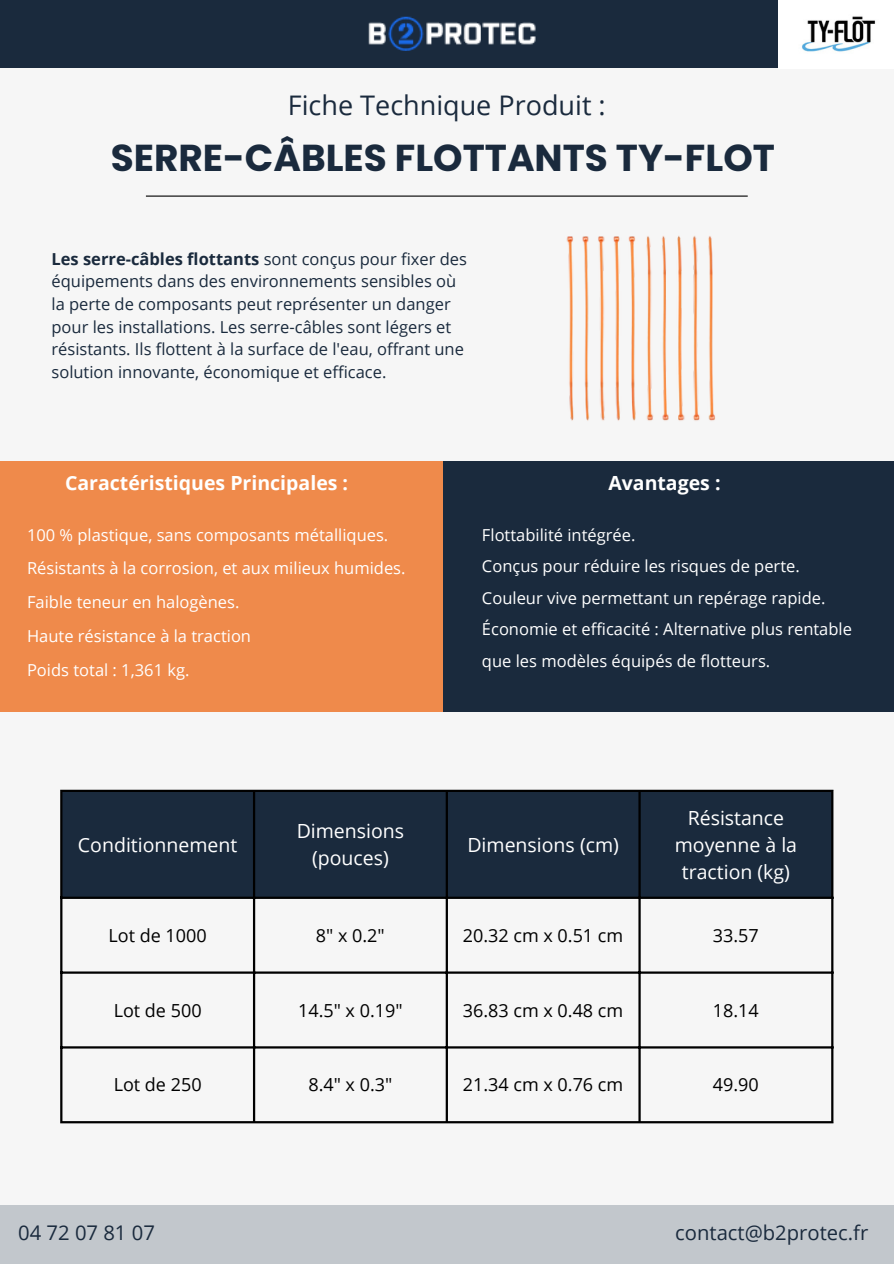
<style>
.page{position:relative;width:894px;height:1264px;background:#fff}
.page>*{position:absolute;margin:0;border:0;box-sizing:border-box;transform-origin:0 0}
.t1{font:700 37.5px "Poppins";color:#1a2a3d}
.t2{font:27px "Open Sans";color:#1a2a3d}
.t3{font:20.25px "Open Sans";color:#1a2a3d}
.t4{font:19.5px/27px "Open Sans";color:#fff;text-align:center}
.t5{font:700 19.5px "Open Sans";color:#fff}
.t6{font:18px "Open Sans";color:#000}
.t7{font:16.5px/31.5px "Open Sans";color:#fff}
.t8{font:16.5px/22.5px "Open Sans";color:#1a2a3d}
.s1{font-weight:700}
</style>
<div class="page">
<div style="left:0;top:0;width:893px;height:1263px;background:#f6f6f6"></div>
<div style="left:0;top:1204px;width:893px;height:59px;background:#c2c7cc"></div>
<div style="left:0;top:0;width:893px;height:68px;background:#1a2a3d"></div>
<img style="left:368px;top:16px;width:168px;height:35px">
<img style="left:778px;top:0;width:115px;height:68px">
<hr style="left:146px;top:195px;width:601px;height:2px;background:#000">
<div style="left:0;top:462px;width:446px;height:250px;background:#ef8a4b"></div>
<div style="left:443px;top:462px;width:450px;height:250px;background:#1a2a3d"></div>
<div style="left:62px;top:792px;width:769px;height:104px;background:#1a2a3d"></div>
<hr style="left:60px;top:792px;width:2px;height:329px;background:#000">
<hr style="left:253px;top:792px;width:2px;height:329px;background:#000">
<hr style="left:445px;top:792px;width:3px;height:329px;background:#000">
<hr style="left:638px;top:792px;width:2px;height:329px;background:#000">
<hr style="left:831px;top:792px;width:2px;height:329px;background:#000">
<hr style="left:60px;top:789px;width:773px;height:3px;background:#000">
<hr style="left:60px;top:896px;width:773px;height:2px;background:#000">
<hr style="left:60px;top:971px;width:773px;height:2px;background:#000">
<hr style="left:60px;top:1046px;width:773px;height:2px;background:#000">
<hr style="left:60px;top:1121px;width:773px;height:2px;background:#000">
<img style="left:524px;top:195px;width:223px;height:226px">
<p class="t2" style="left:288px;top:86px;width:319px">Fiche Technique Produit :</p>
<p class="t1" style="left:111px;top:131px;width:665px">SERRE-CÂBLES FLOTTANTS TY-FLOT</p>
<p class="t8" style="left:51px;top:247px;width:417px"><span class="s1">Les serre-câbles flottants</span> sont conçus pour fixer des équipements dans des environnements sensibles où la perte de composants peut représenter un danger pour les installations. Les serre-câbles sont légers et résistants. Ils flottent à la surface de l'eau, offrant une solution innovante, économique et efficace.</p>
<p class="t5" style="left:65px;top:469px;width:284px">Caractéristiques Principales :</p>
<p class="t7" style="left:27px;top:518px;width:362px">100 % plastique, sans composants métalliques.</p>
<p class="t7" style="left:27px;top:552px;width:380px">Résistants à la corrosion, et aux milieux humides.</p>
<p class="t7" style="left:27px;top:586px;width:214px">Faible teneur en halogènes.</p>
<p class="t7" style="left:27px;top:620px;width:225px">Haute résistance à la traction</p>
<p class="t7" style="left:27px;top:653px;width:164px">Poids total : 1,361 kg.</p>
<p class="t5" style="left:608px;top:469px;width:114px">Avantages :</p>
<p class="t7" style="left:482px;top:518px;width:155px">Flottabilité intégrée.</p>
<p class="t7" style="left:482px;top:550px;width:319px">Conçus pour réduire les risques de perte.</p>
<p class="t7" style="left:482px;top:581px;width:345px">Couleur vive permettant un repérage rapide.</p>
<p class="t7" style="left:482px;top:613px;width:371px">Économie et efficacité : Alternative plus rentable que les modèles équipés de flotteurs.</p>
<p class="t4" style="left:78px;top:830px;width:161px">Conditionnement</p>
<p class="t4" style="left:296px;top:817px;width:109px">Dimensions (pouces)</p>
<h2 class="t4" style="left:467px;top:830px;width:153px">Dimensions (cm)</h2>
<h1 class="t4" style="left:674px;top:803px;width:124px">Résistance moyenne à la traction (kg)</h1>
<p class="t6" style="left:108px;top:922px;width:100px">Lot de 1000</p>
<p class="t6" style="left:316px;top:922px;width:70px">8" x 0.2"</p>
<p class="t6" style="left:463px;top:922px;width:162px">20.32 cm x 0.51 cm</p>
<h3 class="t6" style="left:712px;top:922px;width:47px">33.57</h3>
<h3 class="t6" style="left:114px;top:997px;width:89px">Lot de 500</h3>
<p class="t6" style="left:298px;top:997px;width:106px">14.5" x 0.19"</p>
<p class="t6" style="left:463px;top:997px;width:162px">36.83 cm x 0.48 cm</p>
<p class="t6" style="left:712px;top:997px;width:47px">18.14</p>
<p class="t6" style="left:114px;top:1072px;width:89px">Lot de 250</p>
<p class="t6" style="left:308px;top:1072px;width:85px">8.4" x 0.3"</p>
<p class="t6" style="left:463px;top:1072px;width:162px">21.34 cm x 0.76 cm</p>
<p class="t6" style="left:712px;top:1072px;width:47px">49.90</p>
<p class="t3" style="left:18px;top:1218px;width:138px">04 72 07 81 07</p>
<p class="t3" style="left:675px;top:1218px;width:194px">contact@b2protec.fr</p>
</div>
